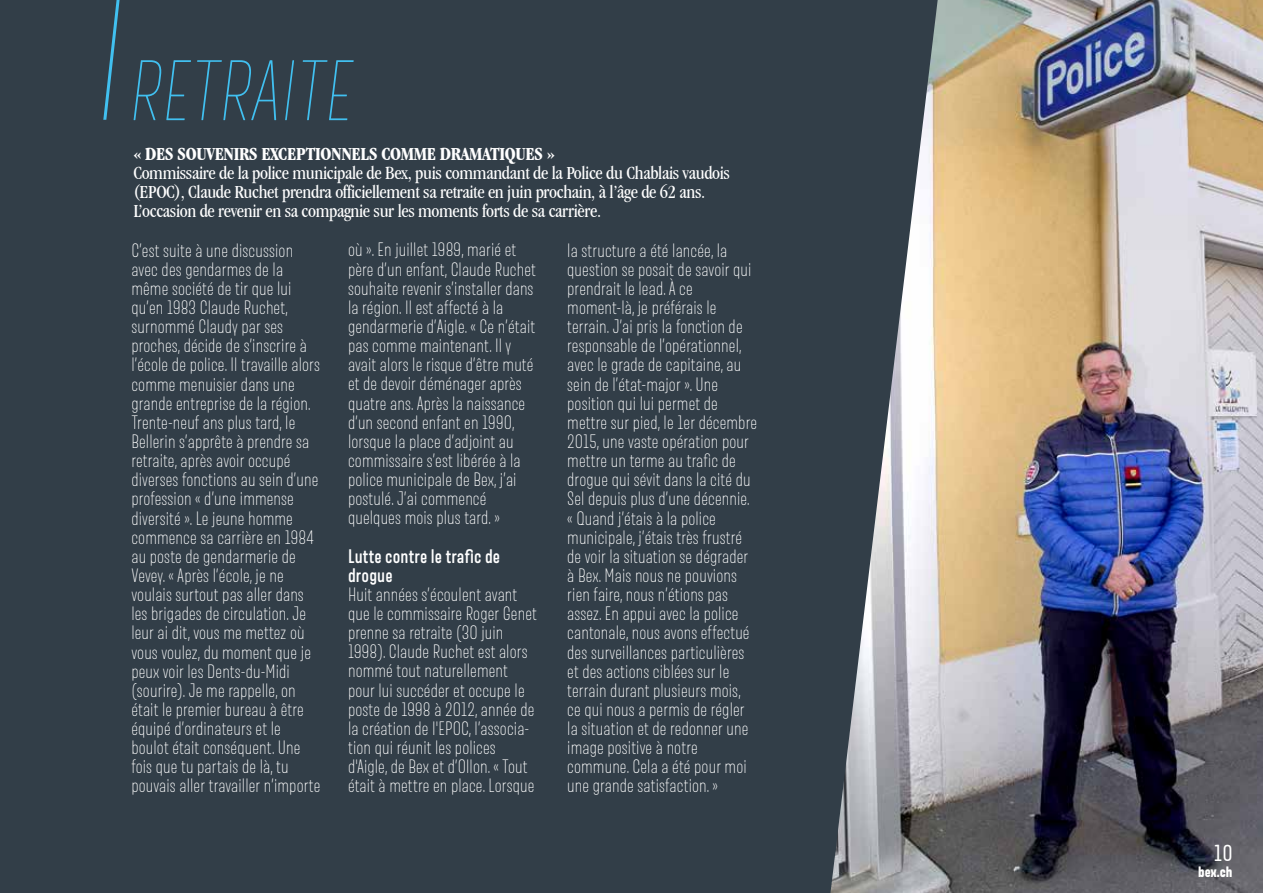
<style>
.page{position:relative;width:1263px;height:893px;background:#323e48}
.page>*{position:absolute;margin:0;border:0;box-sizing:border-box;transform-origin:0 0}
.t1{font:100 84.45px "Merlod Norme";color:#41c0f0}
.t2{font:23.1px "Merlod Norme";color:#fff}
.t3{font:200 19.2px/19.2px "Merlod Norme";letter-spacing:.005em;color:#fff}
.t4{font:condensed 19.2px/19.2px "Garamond IT Cby BT";letter-spacing:-.02em;color:#fff}
.t5{font:700 condensed 19.2px "Garamond IT Cby BT";letter-spacing:-.02em;color:#fff}
.t6{font:600 19.2px/19.2px "Merlod Norme";letter-spacing:.005em;color:#fff}
.t7{font:900 14.85px "Merlod Norme";color:#fff}
</style>
<div class="page">
<img style="left:830px;top:0;width:433px;height:893px">
<svg style="left:103px;top:0;width:17px;height:120px"></svg>
<h1 class="t1" style="left:127px;top:38px;width:237px">RETRAITE</h1>
<p class="t5" style="left:133px;top:142px;width:423px">« DES SOUVENIRS EXCEPTIONNELS COMME DRAMATIQUES »</p>
<p class="t4" style="left:133px;top:163px;width:598px">Commissaire de la police municipale de Bex, puis commandant de la Police du Chablais vaudois (EPOC), Claude Ruchet prendra officiellement sa retraite en juin prochain, à l’âge de 62 ans.<br>L’occasion de revenir en sa compagnie sur les moments forts de sa carrière.</p>
<p class="t3" style="left:348px;top:240px;width:190px">où ». En juillet 1989, marié et père d’un enfant, Claude Ruchet souhaite revenir s’installer dans la région. Il est affecté à la gendarmerie d’Aigle. « Ce n’était pas comme maintenant. Il y avait alors le risque d’être muté et de devoir déménager après quatre ans. Après la naissance d’un second enfant en 199O, lorsque la place d’adjoint au commissaire s’est libérée à la police municipale de Bex, j’ai postulé. J’ai commencé quelques mois plus tard. »</p>
<p class="t6" style="left:348px;top:546px;width:154px">Lutte contre le trafic de drogue</p>
<p class="t3" style="left:348px;top:584px;width:190px">Huit années s’écoulent avant que le commissaire Roger Genet prenne sa retraite (3O juin<br>1998). Claude Ruchet est alors nommé tout naturellement pour lui succéder et occupe le poste de 1998 à 2O12, année de la création de I'EPOC, l’associa&shy;tion qui réunit les polices d'Aigle, de Bex et d’Ollon. « Tout était à mettre en place. Lorsque</p>
<p class="t3" style="left:131px;top:240px;width:190px">C’est suite à une discussion avec des gendarmes de la même société de tir que lui qu’en 1983 Claude Ruchet, surnommé Claudy par ses proches, décide de s’inscrire à l’école de police. Il travaille alors comme menuisier dans une grande entreprise de la région.<br>Trente-neuf ans plus tard, le<br>Bellerin s’apprête à prendre sa retraite, après avoir occupé diverses fonctions au sein d’une profession « d’une immense diversité ». Le jeune homme commence sa carrière en 1984 au poste de gendarmerie de<br>Vevey. « Après l’école, je ne voulais surtout pas aller dans les brigades de circulation. Je leur ai dit, vous me mettez où vous voulez, du moment que je peux voir les Dents-du-Midi (sourire). Je me rappelle, on était le premier bureau à être équipé d’ordinateurs et le boulot était conséquent. Une fois que tu partais de là, tu pouvais aller travailler n’importe</p>
<p class="t3" style="left:567px;top:240px;width:191px">la structure a été lancée, la question se posait de savoir qui prendrait le lead. À ce moment-là, je préférais le terrain. J’ai pris la fonction de responsable de l’opérationnel, avec le grade de capitaine, au sein de l’état-major ». Une position qui lui permet de mettre sur pied, le 1er décembre<br>2O15, une vaste opération pour mettre un terme au trafic de drogue qui sévit dans la cité du<br>Sel depuis plus d’une décennie. « Quand j’étais à la police municipale, j’étais très frustré de voir la situation se dégrader à Bex. Mais nous ne pouvions rien faire, nous n’étions pas assez. En appui avec la police cantonale, nous avons effectué des surveillances particulières et des actions ciblées sur le terrain durant plusieurs mois, ce qui nous a permis de régler la situation et de redonner une image positive à notre commune. Cela a été pour moi une grande satisfaction. »</p>
<p class="t2" style="left:1214px;top:838px;width:20px">1O</p>
<p class="t7" style="left:1198px;top:862px;width:36px">bex.ch</p>
</div>
